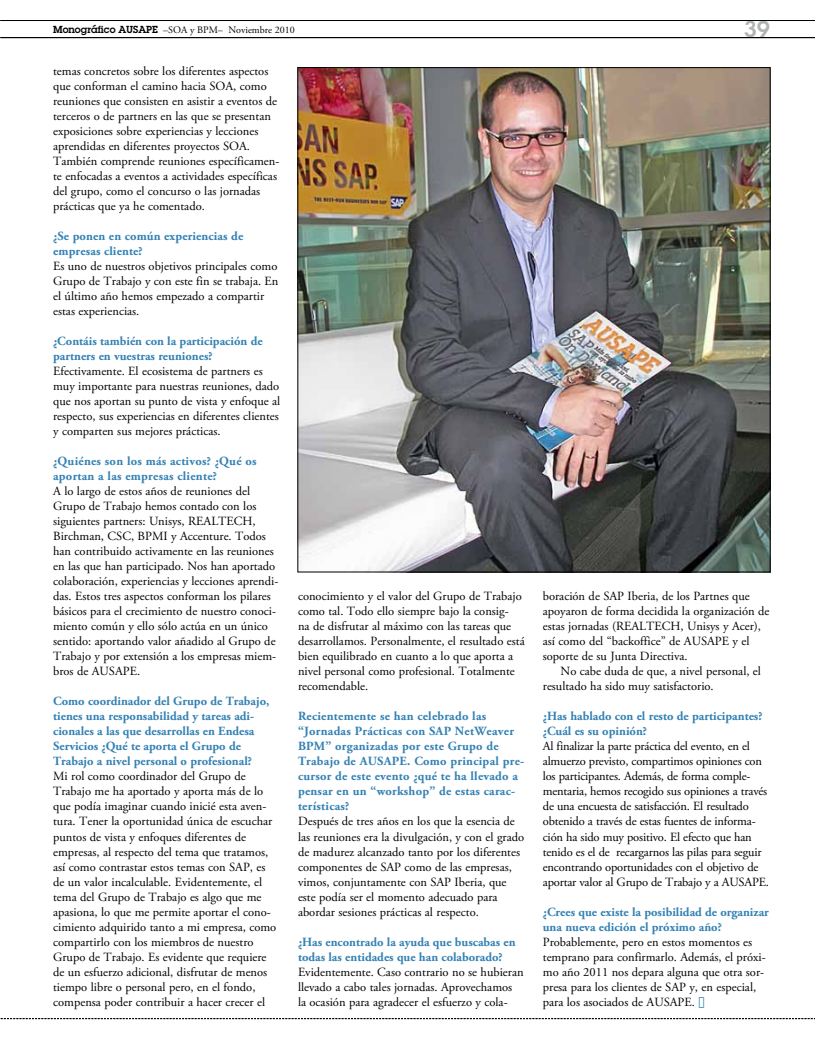
<style>
.page{position:relative;width:815px;height:1053px;background:#fff}
.page>*{position:absolute;margin:0;border:0;box-sizing:border-box;transform-origin:0 0}
.t1{font:600 22.5px "Lubalin Graph Std";color:#b1b3b4}
.t2{font:12.5px/15px "Adobe Garamond Pro";color:#000}
.t3{font:700 12.5px/15px "Adobe Garamond Pro";color:#3481b3}
.t4{font:700 12.5px/15px "Adobe Garamond Pro";letter-spacing:.02em;color:#3481b3}
.t5{font:10px "Adobe Garamond Pro";color:#000}
.s1{font-family:"Lubalin Graph Std";font-weight:600}
.s2{color:#3481b3}
</style>
<div class="page">
<hr style="left:0;top:37px;width:815px;height:1px;background:#000">
<svg style="left:1px;top:1018px;width:814px;height:1px"></svg>
<hr style="left:0;top:20px;width:815px;height:1px;background:#000">
<img style="left:300px;top:69px;width:468px;height:501px">
<p class="t5" style="left:53px;top:24px;width:243px"><span class="s1">Monográfico AUSAPE</span> –SOA y BPM– Noviembre 2010</p>
<h1 class="t1" style="left:744px;top:14px;width:28px">39</h1>
<p class="t2" style="left:53px;top:64px;width:228px">temas concretos sobre los diferentes aspectos que conforman el camino hacia SOA, como reuniones que consisten en asistir a eventos de terceros o de partners en las que se presentan exposiciones sobre experiencias y lecciones aprendidas en diferentes proyectos SOA.<br>También comprende reuniones específicamen&shy;te enfocadas a eventos a actividades específicas del grupo, como el concurso o las jornadas prácticas que ya he comentado.</p>
<p class="t3" style="left:53px;top:229px;width:192px">¿Se ponen en común experiencias de empresas cliente?</p>
<p class="t2" style="left:53px;top:259px;width:227px">Es uno de nuestros objetivos principales como Grupo de Trabajo y con este fin se trabaja. En el último año hemos empezado a compartir estas experiencias.</p>
<p class="t3" style="left:53px;top:334px;width:211px">¿Contáis también con la participación de partners en vuestras reuniones?</p>
<p class="t2" style="left:53px;top:364px;width:229px">Efectivamente. El ecosistema de partners es muy importante para nuestras reuniones, dado que nos aportan su punto de vista y enfoque al respecto, sus experiencias en diferentes clientes y comparten sus mejores prácticas.</p>
<p class="t4" style="left:53px;top:454px;width:205px">¿Quiénes son los más activos? ¿Qué os aportan a las empresas cliente?</p>
<p class="t2" style="left:53px;top:484px;width:227px">A lo largo de estos años de reuniones del Grupo de Trabajo hemos contado con los siguientes partners: Unisys, REALTECH, Birchman, CSC, BPMI y Accenture. Todos han contribuido activamente en las reuniones en las que han participado. Nos han aportado colaboración, experiencias y lecciones aprendi&shy;das. Estos tres aspectos conforman los pilares básicos para el crecimiento de nuestro conoci&shy;miento común y ello sólo actúa en un único sentido: aportando valor añadido al Grupo de Trabajo y por extensión a los empresas miem&shy;bros de AUSAPE.</p>
<p class="t3" style="left:53px;top:694px;width:218px">Como coordinador del Grupo de Trabajo, tienes una responsabilidad y tareas adi&shy;cionales a las que desarrollas en Endesa Servicios ¿Qué te aporta el Grupo de Trabajo a nivel personal o profesional?</p>
<p class="t2" style="left:53px;top:769px;width:225px">Mi rol como coordinador del Grupo de Trabajo me ha aportado y aporta más de lo que podía imaginar cuando inicié esta aven&shy;tura. Tener la oportunidad única de escuchar puntos de vista y enfoques diferentes de empresas, al respecto del tema que tratamos, así como contrastar estos temas con SAP, es de un valor incalculable. Evidentemente, el tema del Grupo de Trabajo es algo que me apasiona, lo que me permite aportar el cono&shy;cimiento adquirido tanto a mi empresa, como compartirlo con los miembros de nuestro Grupo de Trabajo. Es evidente que requiere de un esfuerzo adicional, disfrutar de menos tiempo libre o personal pero, en el fondo, compensa poder contribuir a hacer crecer el</p>
<p class="t2" style="left:298px;top:589px;width:228px">conocimiento y el valor del Grupo de Trabajo como tal. Todo ello siempre bajo la consig-<br>na de disfrutar al máximo con las tareas que desarrollamos. Personalmente, el resultado está bien equilibrado en cuanto a lo que aporta a nivel personal como profesional. Totalmente recomendable.</p>
<p class="t4" style="left:298px;top:709px;width:228px">Recientemente se han celebrado las “Jornadas Prácticas con SAP NetWeaver BPM” organizadas por este Grupo de Trabajo de AUSAPE. Como principal pre&shy;cursor de este evento ¿qué te ha llevado a pensar en un “workshop” de estas carac&shy;terísticas?</p>
<p class="t2" style="left:298px;top:814px;width:228px">Después de tres años en los que la esencia de las reuniones era la divulgación, y con el grado de madurez alcanzado tanto por los diferentes componentes de SAP como de las empresas, vimos, conjuntamente con SAP Iberia, que este podía ser el momento adecuado para abordar sesiones prácticas al respecto.</p>
<p class="t3" style="left:298px;top:934px;width:219px">¿Has encontrado la ayuda que buscabas en todas las entidades que han colaborado?</p>
<p class="t2" style="left:298px;top:964px;width:227px">Evidentemente. Caso contrario no se hubieran llevado a cabo tales jornadas. Aprovechamos<br>la ocasión para agradecer el esfuerzo y cola-</p>
<p class="t2" style="left:543px;top:589px;width:228px">boración de SAP Iberia, de los Partnes que apoyaron de forma decidida la organización de estas jornadas (REALTECH, Unisys y Acer), así como del “backoffice” de AUSAPE y el soporte de su Junta Directiva.</p>
<p class="t2" style="left:543px;top:664px;width:220px;text-indent:18px">No cabe duda de que, a nivel personal, el resultado ha sido muy satisfactorio.</p>
<p class="t3" style="left:543px;top:709px;width:221px">¿Has hablado con el resto de participantes? ¿Cuál es su opinión?</p>
<p class="t2" style="left:543px;top:739px;width:228px">Al finalizar la parte práctica del evento, en el almuerzo previsto, compartimos opiniones con los participantes. Además, de forma comple&shy;mentaria, hemos recogido sus opiniones a través de una encuesta de satisfacción. El resultado obtenido a través de estas fuentes de informa&shy;ción ha sido muy positivo. El efecto que han tenido es el de recargarnos las pilas para seguir encontrando oportunidades con el objetivo de aportar valor al Grupo de Trabajo y a AUSAPE.</p>
<p class="t3" style="left:543px;top:904px;width:228px">¿Crees que existe la posibilidad de organizar una nueva edición el próximo año?</p>
<p class="t2" style="left:543px;top:934px;width:224px">Probablemente, pero en estos momentos es temprano para confirmarlo. Además, el próxi&shy;mo año 2011 nos depara alguna que otra sor&shy;presa para los clientes de SAP y, en especial, para los asociados de AUSAPE. <span class="s2">■</span></p>
</div>
